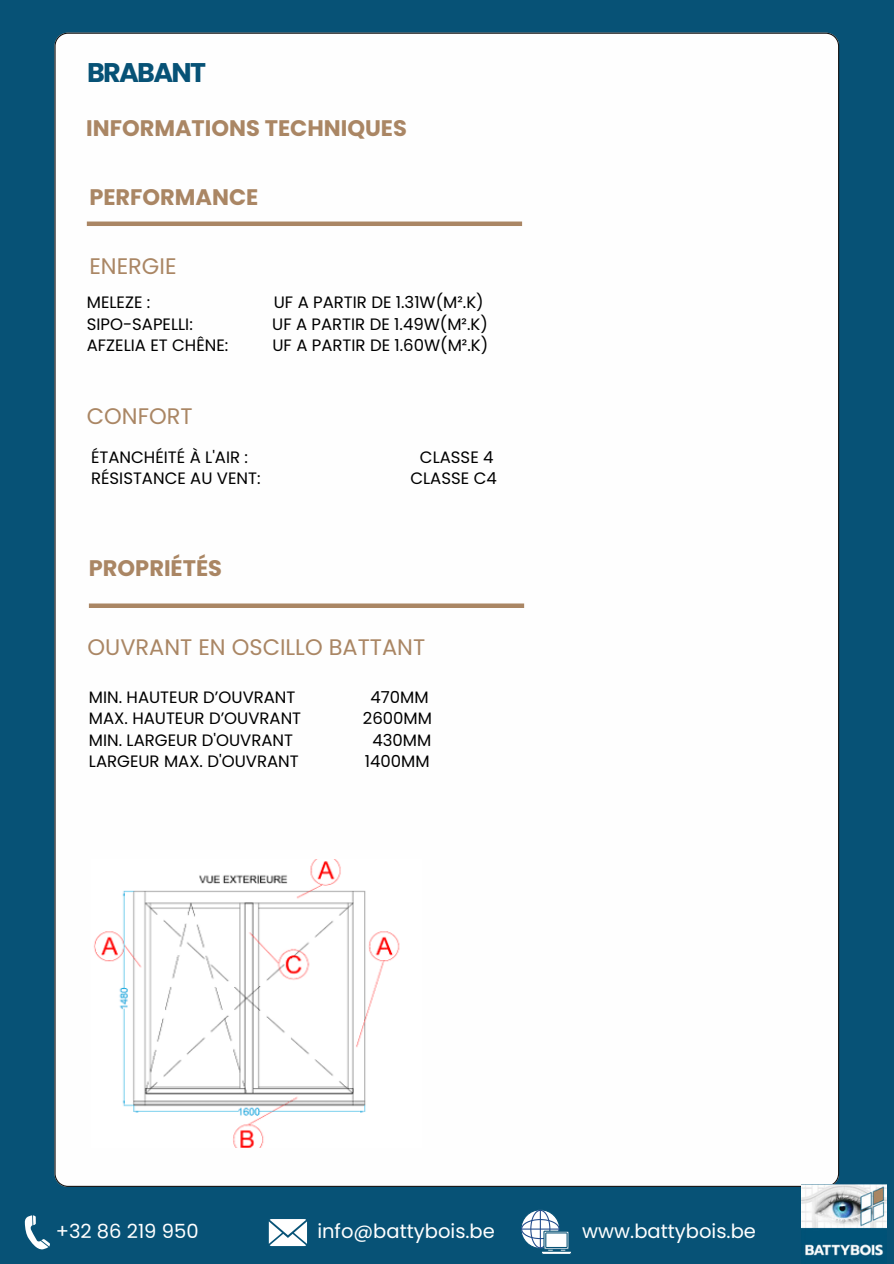
<style>
.page{position:relative;width:894px;height:1264px;background:#fff}
.page>*{position:absolute;margin:0;border:0;box-sizing:border-box;transform-origin:0 0}
.t1{font:700 27px "Poppins";letter-spacing:-.065em;color:#075276}
.t2{font:700 22.5px "Poppins";color:#aa8664}
.t3{font:22.5px "Poppins";color:#aa8664}
.t4{font:19.5px "Poppins";color:#fff}
.t5{font:16.5px "Poppins";color:#000}
</style>
<div class="page">
<div style="left:0;top:0;width:893px;height:1263px;background:#075276"></div>
<div style="left:54px;top:33px;width:784px;height:1153px;background:#fefefe"></div>
<div style="left:87px;top:221px;width:435px;height:5px;background:#aa8664"></div>
<img style="left:801px;top:1184px;width:85px;height:72px">
<svg style="left:25px;top:1215px;width:25px;height:35px"></svg>
<svg style="left:269px;top:1219px;width:38px;height:26px"></svg>
<svg style="left:521px;top:1209px;width:50px;height:45px"></svg>
<div style="left:89px;top:603px;width:435px;height:5px;background:#aa8664"></div>
<img style="left:92px;top:859px;width:329px;height:288px">
<h1 class="t1" style="left:87px;top:54px;width:120px">BRABANT</h1>
<h2 class="t2" style="left:86px;top:112px;width:322px">INFORMATIONS TECHNIQUES</h2>
<p class="t2" style="left:89px;top:181px;width:170px">PERFORMANCE</p>
<h3 class="t3" style="left:89px;top:251px;width:89px">ENERGIE</h3>
<p class="t5" style="left:87px;top:291px;width:65px">MELEZE :</p>
<p class="t5" style="left:274px;top:291px;width:211px">UF A PARTIR DE 1.31W(M².K)</p>
<p class="t5" style="left:87px;top:312px;width:107px">SIPO-SAPELLI:</p>
<p class="t5" style="left:272px;top:312px;width:217px">UF A PARTIR DE 1.49W(M².K)</p>
<h2 class="t5" style="left:87px;top:334px;width:143px">AFZELIA ET CHÊNE:</h2>
<h2 class="t5" style="left:272px;top:334px;width:217px">UF A PARTIR DE 1.60W(M².K)</h2>
<p class="t3" style="left:87px;top:401px;width:107px">CONFORT</p>
<p class="t5" style="left:91px;top:446px;width:158px">ÉTANCHÉITÉ À L'AIR :</p>
<p class="t5" style="left:420px;top:446px;width:75px">CLASSE 4</p>
<p class="t5" style="left:91px;top:467px;width:171px">RÉSISTANCE AU VENT:</p>
<p class="t5" style="left:410px;top:467px;width:88px">CLASSE C4</p>
<p class="t2" style="left:89px;top:552px;width:135px">PROPRIÉTÉS</p>
<p class="t3" style="left:87px;top:631px;width:339px">OUVRANT EN OSCILLO BATTANT</p>
<p class="t5" style="left:89px;top:685px;width:208px">MIN. HAUTEUR D’OUVRANT</p>
<p class="t5" style="left:370px;top:685px;width:60px">470MM</p>
<p class="t5" style="left:89px;top:707px;width:214px">MAX. HAUTEUR D’OUVRANT</p>
<p class="t5" style="left:363px;top:707px;width:71px">2600MM</p>
<h2 class="t5" style="left:89px;top:728px;width:205px">MIN. LARGEUR D'OUVRANT</h2>
<h2 class="t5" style="left:372px;top:728px;width:60px">430MM</h2>
<h3 class="t5" style="left:89px;top:749px;width:211px">LARGEUR MAX. D'OUVRANT</h3>
<h3 class="t5" style="left:365px;top:749px;width:66px">1400MM</h3>
<p class="t4" style="left:56px;top:1217px;width:144px">+32 86 219 950</p>
<p class="t4" style="left:317px;top:1217px;width:179px">info@battybois.be</p>
<h3 class="t4" style="left:582px;top:1217px;width:175px">www.battybois.be</h3>
</div>
